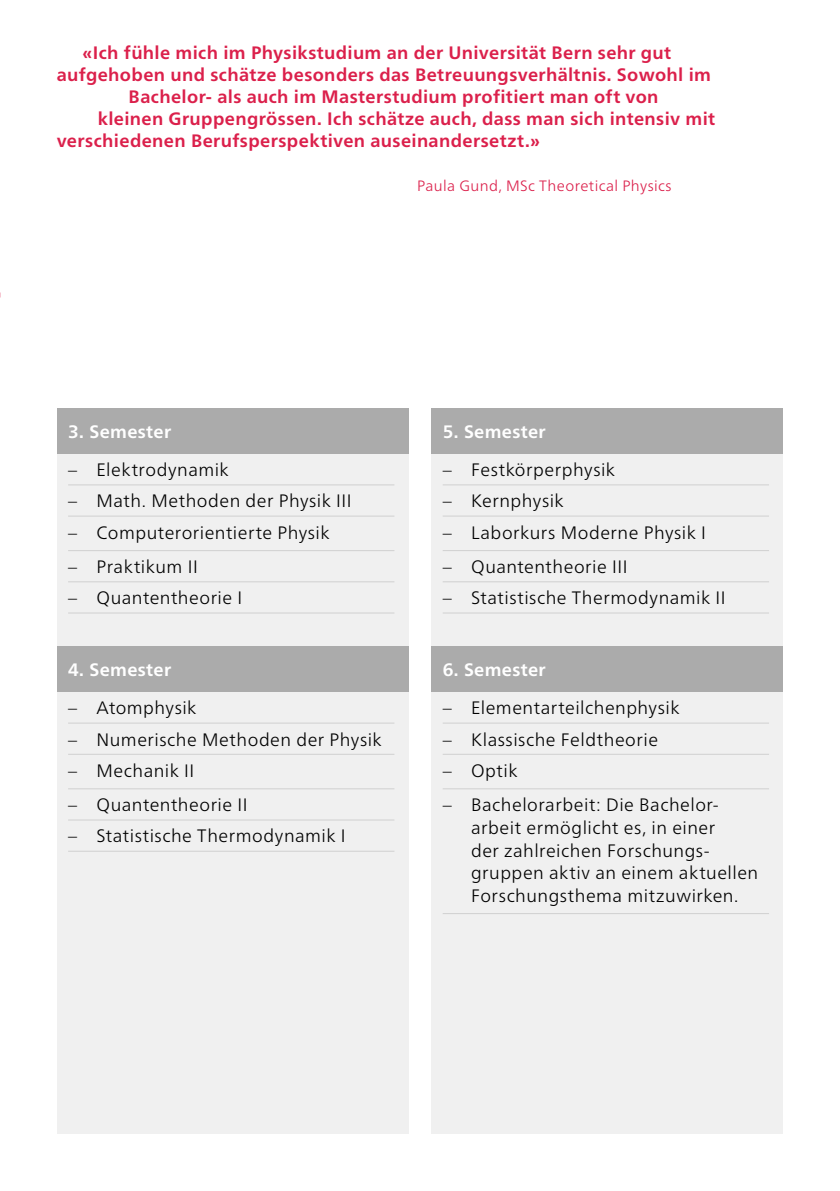
<style>
.page{position:relative;width:840px;height:1191px;background:#fff}
.page>*{position:absolute;margin:0;border:0;box-sizing:border-box;transform-origin:0 0}
.t1{font:300 18px/22.6px "Frutiger Neue LT Pro";letter-spacing:.025em;color:#000}
.t2{font:700 18px "Frutiger Neue LT Pro";letter-spacing:.02em;color:#db204b}
.t3{font:700 18px "Frutiger Neue LT Pro";letter-spacing:.02em;color:#fff}
.t4{font:300 15px "Frutiger Neue LT Pro";letter-spacing:.025em;color:#db204b}
</style>
<div class="page">
<div style="left:57px;top:408px;width:351px;height:726px;background:#f0f0f0"></div>
<hr style="left:68px;top:484px;width:326px;height:1px;background:#d0d0d0">
<hr style="left:68px;top:515px;width:326px;height:1px;background:#d0d0d0">
<hr style="left:68px;top:550px;width:326px;height:1px;background:#d0d0d0">
<hr style="left:68px;top:581px;width:326px;height:1px;background:#d0d0d0">
<hr style="left:68px;top:612px;width:326px;height:1px;background:#d0d0d0">
<div style="left:57px;top:408px;width:351px;height:46px;background:#ababab"></div>
<div style="left:57px;top:646px;width:351px;height:46px;background:#ababab"></div>
<hr style="left:68px;top:722px;width:326px;height:1px;background:#d0d0d0">
<hr style="left:68px;top:754px;width:326px;height:1px;background:#d0d0d0">
<hr style="left:68px;top:788px;width:326px;height:1px;background:#d0d0d0">
<hr style="left:68px;top:819px;width:326px;height:1px;background:#d0d0d0">
<hr style="left:68px;top:850px;width:326px;height:1px;background:#d0d0d0">
<div style="left:431px;top:408px;width:351px;height:726px;background:#f0f0f0"></div>
<hr style="left:442px;top:484px;width:326px;height:1px;background:#d0d0d0">
<hr style="left:442px;top:515px;width:326px;height:1px;background:#d0d0d0">
<hr style="left:442px;top:550px;width:326px;height:1px;background:#d0d0d0">
<hr style="left:442px;top:581px;width:326px;height:1px;background:#d0d0d0">
<hr style="left:442px;top:612px;width:326px;height:1px;background:#d0d0d0">
<div style="left:431px;top:408px;width:351px;height:46px;background:#ababab"></div>
<div style="left:431px;top:646px;width:351px;height:46px;background:#ababab"></div>
<hr style="left:442px;top:722px;width:326px;height:1px;background:#d0d0d0">
<hr style="left:442px;top:754px;width:326px;height:1px;background:#d0d0d0">
<hr style="left:442px;top:788px;width:326px;height:1px;background:#d0d0d0">
<hr style="left:442px;top:913px;width:326px;height:1px;background:#d0d0d0">
<p class="t2" style="left:82px;top:42px;width:590px">«Ich fühle mich im Physikstudium an der Universität Bern sehr gut</p>
<p class="t2" style="left:57px;top:64px;width:655px">aufgehoben und schätze besonders das Betreuungsverhältnis. Sowohl im</p>
<p class="t2" style="left:129px;top:86px;width:531px">Bachelor- als auch im Masterstudium profitiert man oft von</p>
<p class="t2" style="left:98px;top:108px;width:618px">kleinen Gruppengrössen. Ich schätze auch, dass man sich intensiv mit</p>
<p class="t2" style="left:57px;top:130px;width:484px">verschiedenen Berufsperspektiven auseinandersetzt.»</p>
<p class="t4" style="left:417px;top:177px;width:256px">Paula Gund, MSc Theoretical Physics</p>
<p class="t3" style="left:68px;top:421px;width:104px">3. Semester</p>
<p class="t1" style="left:68px;top:458px;width:162px">– Elektrodynamik</p>
<p class="t1" style="left:68px;top:489px;width:285px">– Math. Methoden der Physik III</p>
<p class="t1" style="left:68px;top:521px;width:263px">– Computerorientierte Physik</p>
<p class="t1" style="left:68px;top:555px;width:131px">– Praktikum II</p>
<p class="t1" style="left:68px;top:586px;width:176px">– Quantentheorie I</p>
<p class="t3" style="left:68px;top:659px;width:104px">4. Semester</p>
<p class="t1" style="left:68px;top:696px;width:130px">– Atomphysik</p>
<p class="t1" style="left:68px;top:728px;width:315px">– Numerische Methoden der Physik</p>
<p class="t1" style="left:68px;top:759px;width:127px">– Mechanik II</p>
<p class="t1" style="left:68px;top:793px;width:181px">– Quantentheorie II</p>
<p class="t1" style="left:68px;top:824px;width:279px">– Statistische Thermodynamik I</p>
<p class="t3" style="left:442px;top:421px;width:104px">5. Semester</p>
<p class="t1" style="left:442px;top:458px;width:174px">– Festkörperphysik</p>
<p class="t1" style="left:442px;top:489px;width:122px">– Kernphysik</p>
<p class="t1" style="left:442px;top:521px;width:264px">– Laborkurs Moderne Physik I</p>
<p class="t1" style="left:442px;top:555px;width:186px">– Quantentheorie III</p>
<p class="t1" style="left:442px;top:586px;width:284px">– Statistische Thermodynamik II</p>
<p class="t3" style="left:442px;top:659px;width:104px">6. Semester</p>
<p class="t1" style="left:442px;top:696px;width:238px">– Elementarteilchenphysik</p>
<p class="t1" style="left:442px;top:728px;width:217px">– Klassische Feldtheorie</p>
<p class="t1" style="left:442px;top:759px;width:76px">– Optik</p>
<p class="t1" style="left:471px;top:793px;width:288px;text-indent:-28px">– Bachelorarbeit: Die Bachelor&shy;arbeit ermöglicht es, in einer<br>der zahlreichen Forschungs&shy;gruppen aktiv an einem aktuellen<br>Forschungsthema mitzuwirken.</p>
</div>
